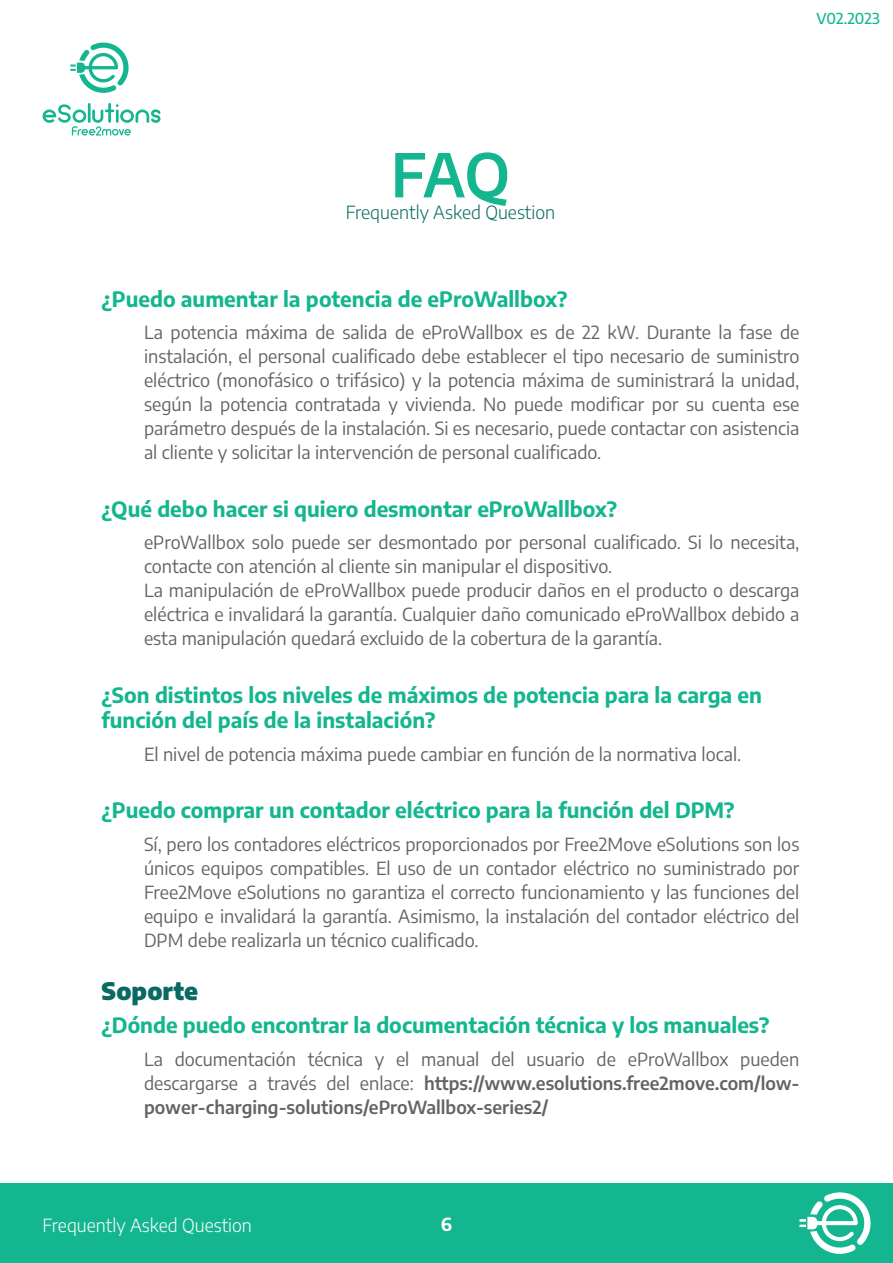
<style>
.page{position:relative;width:893px;height:1263px;background:#fff}
.page>*{position:absolute;margin:0;border:0;box-sizing:border-box;transform-origin:0 0}
.t1{font:600 60px "Encode Sans";color:#13b68f}
.t2{font:900 24px "Encode Sans";letter-spacing:.005em;color:#096963}
.t3{font:700 21px/25.2px "Encode Sans";color:#13b68f}
.t4{font:18px/24px "Encode Sans";color:#636366;text-align:justify}
.t5{font:300 18px "Encode Sans";color:#096963}
.t6{font:300 18px "Encode Sans";color:#fff}
.t7{font:700 18px "Encode Sans";color:#fff}
.t8{font:500 15px "Encode Sans";color:#13b68f}
.s1{font-weight:600}
</style>
<div class="page">
<div style="left:0;top:1183px;width:893px;height:80px;background:#13b68f"></div>
<svg style="left:70px;top:42px;width:59px;height:51px"></svg>
<svg style="left:43px;top:103px;width:118px;height:33px"></svg>
<svg style="left:799px;top:1192px;width:72px;height:62px"></svg>
<p class="t8" style="left:816px;top:8px;width:65px">V02.2023</p>
<h1 class="t1" style="left:391px;top:134px;width:121px">FAQ</h1>
<p class="t5" style="left:346px;top:200px;width:211px">Frequently Asked Question</p>
<p class="t3" style="left:102px;top:285px;width:468px">¿Puedo aumentar la potencia de eProWallbox?</p>
<p class="t4" style="left:144px;top:320px;width:657px">La potencia máxima de salida de eProWallbox es de 22 kW. Durante la fase de instalación, el personal cualificado debe establecer el tipo necesario de suministro eléctrico (monofásico o trifásico) y la potencia máxima de suministrará la unidad, según la potencia contratada y vivienda. No puede modificar por su cuenta ese parámetro después de la instalación. Si es necesario, puede contactar con asistencia al cliente y solicitar la intervención de personal cualificado.</p>
<p class="t3" style="left:102px;top:495px;width:517px">¿Qué debo hacer si quiero desmontar eProWallbox?</p>
<p class="t4" style="left:144px;top:530px;width:657px;text-align:left">eProWallbox solo puede ser desmontado por personal cualificado. Si lo necesita, contacte con atención al cliente sin manipular el dispositivo.<br>La manipulación de eProWallbox puede producir daños en el producto o descarga eléctrica e invalidará la garantía. Cualquier daño comunicado eProWallbox debido a esta manipulación quedará excluido de la cobertura de la garantía.</p>
<p class="t3" style="left:102px;top:682px;width:662px">¿Son distintos los niveles de máximos de potencia para la carga en función del país de la instalación?</p>
<p class="t4" style="left:144px;top:741px;width:599px">El nivel de potencia máxima puede cambiar en función de la normativa local.</p>
<p class="t3" style="left:102px;top:797px;width:635px">¿Puedo comprar un contador eléctrico para la función del DPM?</p>
<p class="t4" style="left:144px;top:831px;width:657px">Sí, pero los contadores eléctricos proporcionados por Free2Move eSolutions son los únicos equipos compatibles. El uso de un contador eléctrico no suministrado por Free2Move eSolutions no garantiza el correcto funcionamiento y las funciones del equipo e invalidará la garantía. Asimismo, la instalación del contador eléctrico del DPM debe realizarla un técnico cualificado.</p>
<h2 class="t2" style="left:102px;top:974px;width:98px">Soporte</h2>
<p class="t3" style="left:102px;top:1012px;width:670px">¿Dónde puedo encontrar la documentación técnica y los manuales?</p>
<p class="t4" style="left:144px;top:1046px;width:657px">La documentación técnica y el manual del usuario de eProWallbox pueden descargarse a través del enlace: <span class="s1">https://www.esolutions.free2move.com/low&shy;power-charging-solutions/eProWallbox-series2/</span></p>
<p class="t6" style="left:43px;top:1213px;width:211px">Frequently Asked Question</p>
<p class="t7" style="left:441px;top:1212px;width:13px">6</p>
</div>
